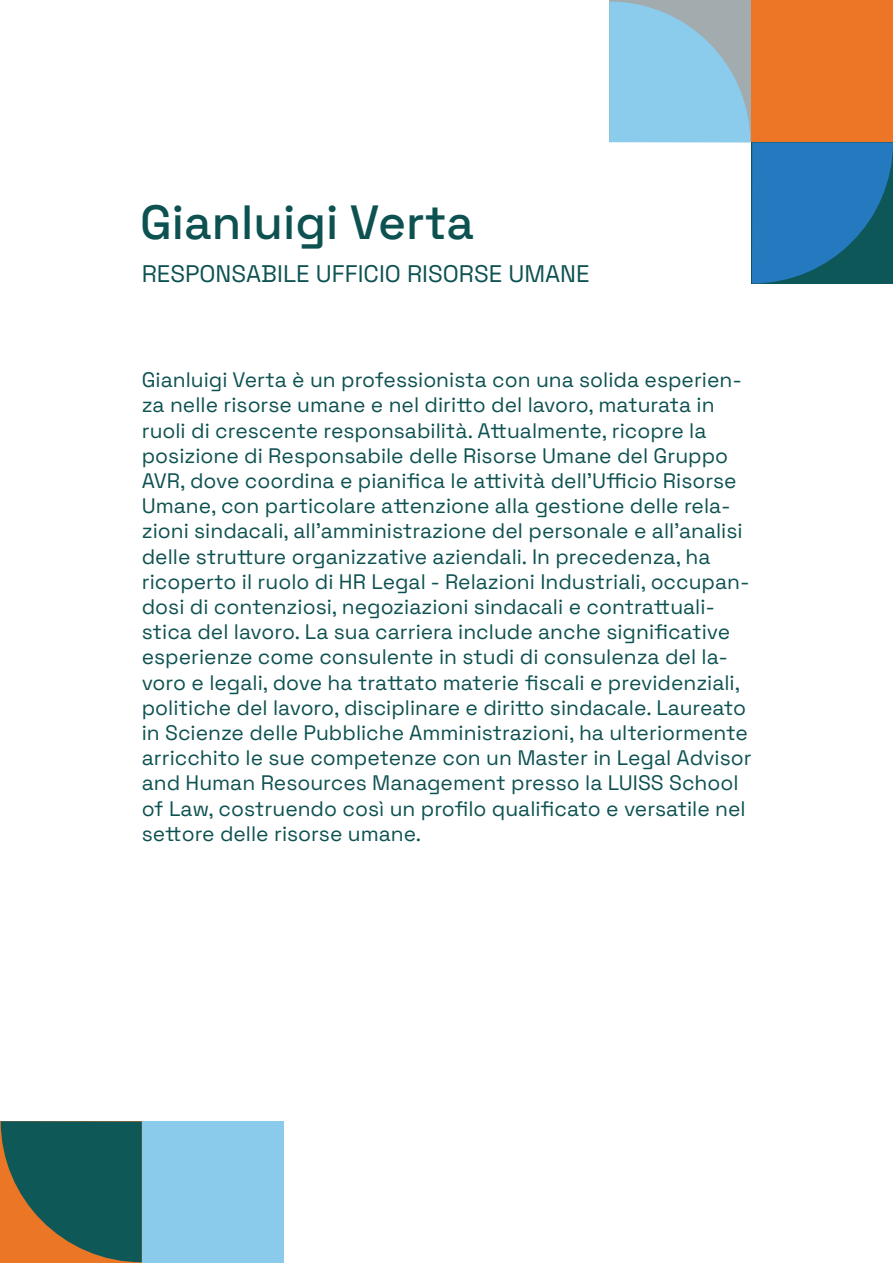
<style>
.page{position:relative;width:893px;height:1263px;background:#fff}
.page>*{position:absolute;margin:0;border:0;box-sizing:border-box;transform-origin:0 0}
.t1{font:300 48px "Space Grotesk";color:#0e5151}
.t2{font:300 24px "Space Grotesk";color:#0e5151}
.t3{font:300 21px/25.2px "Space Grotesk";color:#0e5151}
</style>
<div class="page">
<div style="left:142px;top:1121px;width:142px;height:142px;background:#8acbec"></div>
<svg style="left:1px;top:1121px;width:141px;height:141px;background:#3e5e4d"></svg>
<svg style="left:609px;top:2px;width:284px;height:282px"></svg>
<h1 class="t1" style="left:140px;top:187px;width:336px">Gianluigi Verta</h1>
<p class="t2" style="left:142px;top:256px;width:449px">RESPONSABILE UFFICIO RISORSE UMANE</p>
<p class="t3" style="left:142px;top:366px;width:611px">Gianluigi Verta è un professionista con una solida esperien&shy;za nelle risorse umane e nel diritto del lavoro, maturata in ruoli di crescente responsabilità. Attualmente, ricopre la posizione di Responsabile delle Risorse Umane del Gruppo AVR, dove coordina e pianifica le attività dell’Ufficio Risorse Umane, con particolare attenzione alla gestione delle rela&shy;zioni sindacali, all’amministrazione del personale e all’analisi delle strutture organizzative aziendali. In precedenza, ha ricoperto il ruolo di HR Legal - Relazioni Industriali, occupan&shy;dosi di contenziosi, negoziazioni sindacali e contrattuali&shy;stica del lavoro. La sua carriera include anche significative esperienze come consulente in studi di consulenza del la&shy;voro e legali, dove ha trattato materie fiscali e previdenziali, politiche del lavoro, disciplinare e diritto sindacale. Laureato in Scienze delle Pubbliche Amministrazioni, ha ulteriormente arricchito le sue competenze con un Master in Legal Advisor and Human Resources Management presso la LUISS School of Law, costruendo così un profilo qualificato e versatile nel settore delle risorse umane.</p>
</div>
